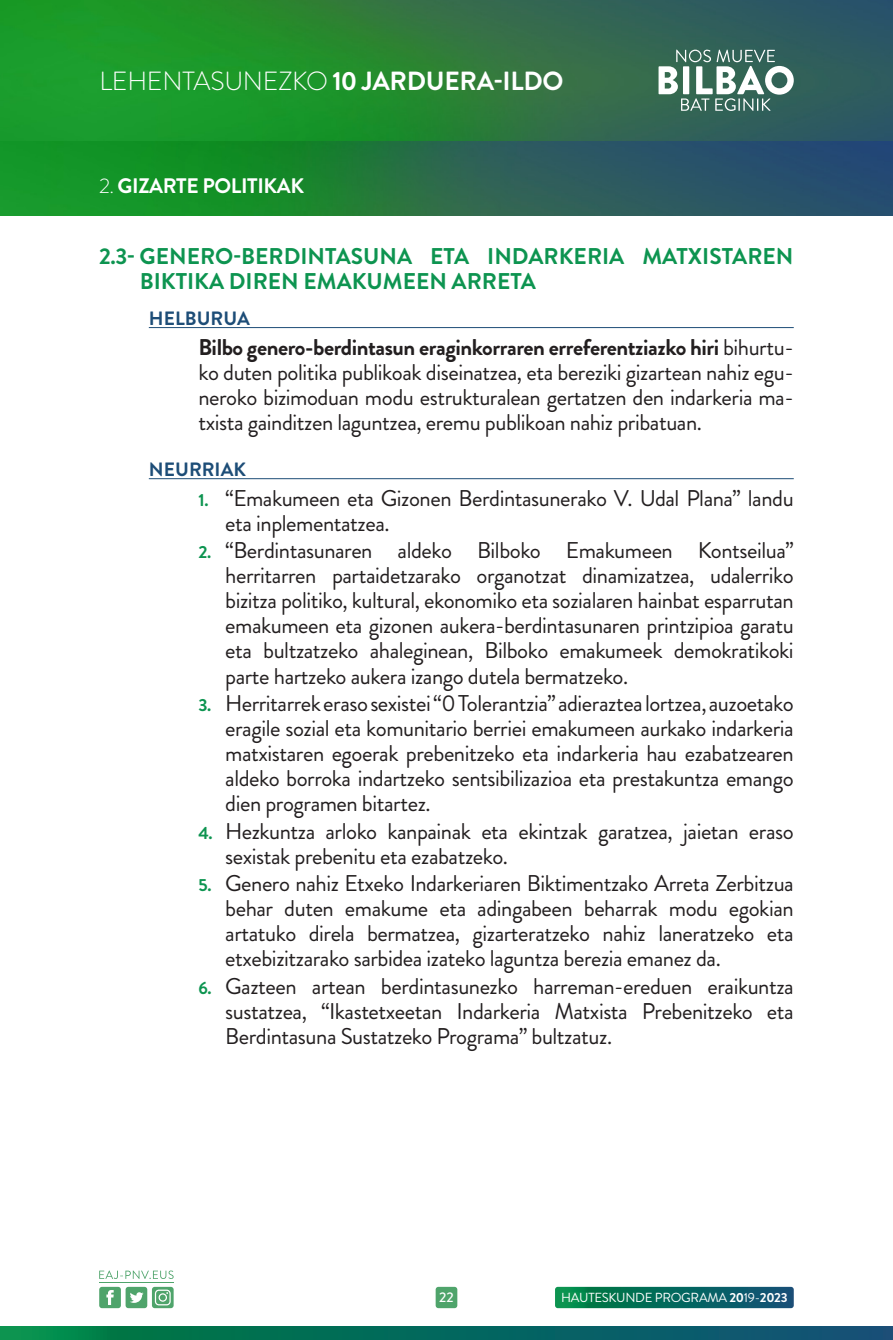
<style>
.page{position:relative;width:893px;height:1340px;background:#fff}
.page>*{position:absolute;margin:0;border:0;box-sizing:border-box;transform-origin:0 0}
.t1{font:700 26.25px "Brandon Grotesque";letter-spacing:-.01em;color:#fff}
.t2{font:22.75px/25px "Brandon Grotesque";letter-spacing:-.02em;color:#231f20;text-align:justify}
.t3{font:700 22.75px/24.5px "Brandon Grotesque";color:#0d9450}
.t4{font:700 21px "Brandon Grotesque";letter-spacing:-.02em;color:#fff}
.t5{font:700 19.25px "Brandon Grotesque";color:#1d4d77}
.t6{font:500 14px "Brandon Grotesque";color:#fff}
.t7{font:13.12px "Brandon Grotesque";letter-spacing:-.02em;color:#fff}
.s1{font-weight:300}
.s2{font-weight:700}
.s3{font-weight:700;font-size:17.5px;color:#0d9450}
</style>
<div class="page">
<img style="left:0;top:0;width:893px;height:216px">
<svg style="left:658px;top:50px;width:136px;height:61px"></svg>
<svg style="left:99px;top:1286px;width:75px;height:22px"></svg>
<svg style="left:99px;top:1270px;width:75px;height:8px"></svg>
<hr style="left:99px;top:1282px;width:75px;height:1px;background:#4fa46b">
<div style="left:436px;top:1286px;width:21px;height:22px;background:#4fa46b;border-radius:3px"></div>
<svg style="left:555px;top:1286px;width:239px;height:22px;background:#197469"></svg>
<svg style="left:561px;top:1292px;width:227px;height:10px;background:#06695d"></svg>
<svg style="left:0;top:1326px;width:893px;height:13px;background:#06685d"></svg>
<hr style="left:149px;top:327px;width:645px;height:1px;background:#1d4d77">
<hr style="left:149px;top:478px;width:645px;height:1px;background:#1d4d77">
<p class="t1" style="left:99px;top:63px;width:466px"><span class="s1">LEHENTASUNEZKO</span> 10 JARDUERA-ILDO</p>
<p class="t4" style="left:99px;top:171px;width:206px"><span class="s1">2.</span> GIZARTE POLITIKAK</p>
<p class="t3" style="left:140px;top:244px;width:655px;text-indent:-40px">2.3- GENERO-BERDINTASUNA ETA INDARKERIA MATXISTAREN<br>BIKTIKA DIREN EMAKUMEEN ARRETA</p>
<p class="t5" style="left:149px;top:304px;width:102px">HELBURUA</p>
<p class="t2" style="left:198px;top:335px;width:597px"><span class="s2">Bilbo genero-berdintasun eraginkorraren erreferentziazko hiri</span> bihurtu&shy;ko duten politika publikoak diseinatzea, eta bereziki gizartean nahiz egu&shy;neroko bizimoduan modu estrukturalean gertatzen den indarkeria ma&shy;txista gainditzen laguntzea, eremu publikoan nahiz pribatuan.</p>
<p class="t5" style="left:149px;top:455px;width:99px">NEURRIAK</p>
<p class="t2" style="left:225px;top:486px;width:570px;text-indent:-27px"><span class="s3">1.</span> “Emakumeen eta Gizonen Berdintasunerako V. Udal Plana” landu eta inplementatzea.</p>
<p class="t2" style="left:225px;top:538px;width:570px;text-indent:-27px"><span class="s3">2.</span> “Berdintasunaren aldeko Bilboko Emakumeen Kontseilua” herritarren partaidetzarako organotzat dinamizatzea, udalerriko bizitza politiko, kultural, ekonomiko eta sozialaren hainbat esparrutan emakumeen eta gizonen aukera-berdintasunaren printzipioa garatu eta bultzatzeko ahaleginean, Bilboko emakumeek demokratikoki parte hartzeko aukera izango dutela bermatzeko.</p>
<p class="t2" style="left:225px;top:691px;width:570px;text-indent:-27px"><span class="s3">3.</span> Herritarrek eraso sexistei “0 Tolerantzia” adieraztea lortzea, auzoetako eragile sozial eta komunitario berriei emakumeen aurkako indarkeria matxistaren egoerak prebenitzeko eta indarkeria hau ezabatzearen aldeko borroka indartzeko sentsibilizazioa eta prestakuntza emango dien programen bitartez.</p>
<p class="t2" style="left:225px;top:818px;width:570px;text-indent:-27px"><span class="s3">4.</span> Hezkuntza arloko kanpainak eta ekintzak garatzea, jaietan eraso sexistak prebenitu eta ezabatzeko.</p>
<p class="t2" style="left:225px;top:871px;width:570px;text-indent:-27px"><span class="s3">5.</span> Genero nahiz Etxeko Indarkeriaren Biktimentzako Arreta Zerbitzua behar duten emakume eta adingabeen beharrak modu egokian artatuko direla bermatzea, gizarteratzeko nahiz laneratzeko eta etxebizitzarako sarbidea izateko laguntza berezia emanez da.</p>
<p class="t2" style="left:225px;top:973px;width:570px;text-indent:-27px"><span class="s3">6.</span> Gazteen artean berdintasunezko harreman-ereduen eraikuntza sustatzea, “Ikastetxeetan Indarkeria Matxista Prebenitzeko eta Berdintasuna Sustatzeko Programa” bultzatuz.</p>
<p class="t6" style="left:439px;top:1287px;width:16px">22</p>
<p class="t7" style="left:561px;top:1288px;width:228px">HAUTESKUNDE PROGRAMA <span class="s2">20</span>19-<span class="s2">2023</span></p>
</div>
